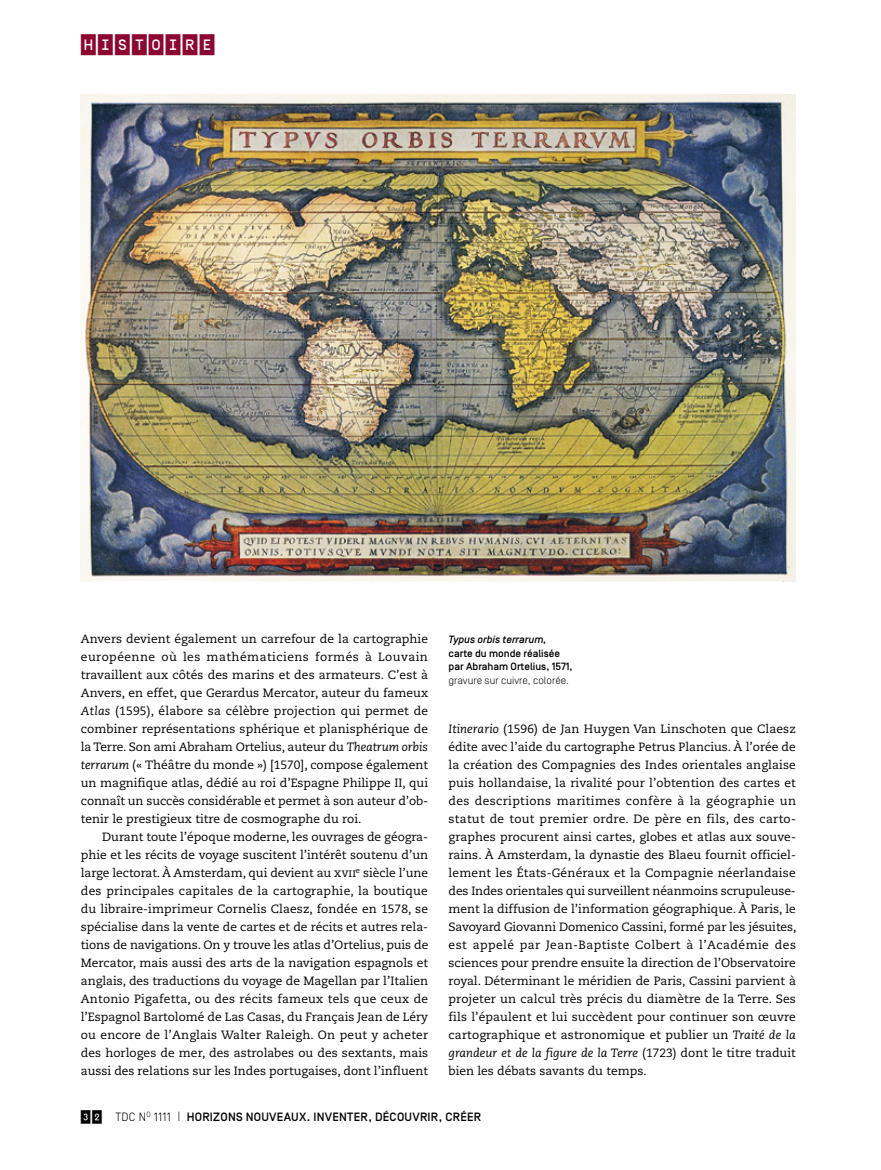
<style>
.page{position:relative;width:881px;height:1170px;background:#fff}
.page>*{position:absolute;margin:0;border:0;box-sizing:border-box;transform-origin:0 0}
.t1{font:500 21px "Simplon CNDP";letter-spacing:.075em;color:#8c0632}
.t2{font:12px/18px "Caecilia LT Std";color:#000;text-align:justify}
.t3{font:500 12px "Simplon BP";letter-spacing:.02em;color:#000}
.t4{font:500 10.5px/13.5px "Simplon BP";color:#000}
.t5{font:300 10.5px "Simplon BP";color:#000}
.t6{font:italic 500 10.5px "Simplon BP";color:#000}
.s1{font-style:italic}
.s2{font-family:"Simplon CNDP";font-size:13.5px}
.s3{font-weight:300}
.s4{font-weight:300;font-size:13.5px}
</style>
<div class="page">
<img style="left:81px;top:95px;width:714px;height:487px">
<h1 class="t1" style="left:81px;top:34px;width:135px">HISTOIRE</h1>
<p class="t2" style="left:81px;top:630px;width:349px">Anvers devient également un carrefour de la cartographie européenne où les mathématiciens formés à Louvain travaillent aux côtés des marins et des armateurs. C’est à Anvers, en effet, que Gerardus Mercator, auteur du fameux <span class="s1">Atlas</span> (1595), élabore sa célèbre projection qui permet de combiner représentations sphérique et planisphérique de la Terre. Son ami Abraham Ortelius, auteur du <span class="s1">Theatrum orbis terrarum</span> (« Théâtre du monde ») [1570], compose également un magnifique atlas, dédié au roi d’Espagne Philippe II, qui connaît un succès considérable et permet à son auteur d’ob&shy;tenir le prestigieux titre de cosmographe du roi.</p>
<p class="t2" style="left:81px;top:828px;width:349px;text-indent:21px">Durant toute l’époque moderne, les ouvrages de géogra&shy;phie et les récits de voyage suscitent l’intérêt soutenu d’un large lectorat. À Amsterdam, qui devient au xvii<sup>e</sup> siècle l’une des principales capitales de la cartographie, la boutique du libraire-imprimeur Cornelis Claesz, fondée en 1578, se spécialise dans la vente de cartes et de récits et autres rela&shy;tions de navigations. On y trouve les atlas d’Ortelius, puis de Mercator, mais aussi des arts de la navigation espagnols et anglais, des traductions du voyage de Magellan par l’Italien Antonio Pigafetta, ou des récits fameux tels que ceux de l’Espagnol Bartolomé de Las Casas, du Français Jean de Léry ou encore de l’Anglais Walter Raleigh. On peut y acheter des horloges de mer, des astrolabes ou des sextants, mais aussi des relations sur les Indes portugaises, dont l’influent</p>
<p class="t6" style="left:448px;top:633px;width:99px">Typus orbis terrarum,</p>
<p class="t4" style="left:448px;top:646px;width:125px">carte du monde réalisée par Abraham Ortelius, 1571,</p>
<p class="t5" style="left:448px;top:674px;width:122px">gravure sur cuivre, colorée.</p>
<p class="t2" style="left:448px;top:720px;width:349px"><span class="s1">Itinerario</span> (1596) de Jan Huygen Van Linschoten que Claesz édite avec l’aide du cartographe Petrus Plancius. À l’orée de la création des Compagnies des Indes orientales anglaise puis hollandaise, la rivalité pour l’obtention des cartes et des descriptions maritimes confère à la géographie un statut de tout premier ordre. De père en fils, des carto&shy;graphes procurent ainsi cartes, globes et atlas aux souve&shy;rains. À Amsterdam, la dynastie des Blaeu fournit officiel&shy;lement les États-Généraux et la Compagnie néerlandaise des Indes orientales qui surveillent néanmoins scrupuleuse&shy;ment la diffusion de l’information géographique. À Paris, le Savoyard Giovanni Domenico Cassini, formé par les jésuites, est appelé par Jean-Baptiste Colbert à l’Académie des sciences pour prendre ensuite la direction de l’Observatoire royal. Déterminant le méridien de Paris, Cassini parvient à projeter un calcul très précis du diamètre de la Terre. Ses fils l’épaulent et lui succèdent pour continuer son œuvre cartographique et astronomique et publier un <span class="s1">Traité de la grandeur et de la figure de la Terre</span> (1723) dont le titre traduit bien les débats savants du temps.</p>
<p class="t3" style="left:81px;top:1110px;width:402px"><span class="s2">32</span> <span class="s3">TDC N</span><sup>O</sup> <span class="s3">1111</span> <span class="s4">|</span> HORIZONS NOUVEAUX. INVENTER, DÉCOUVRIR, CRÉER</p>
</div>
